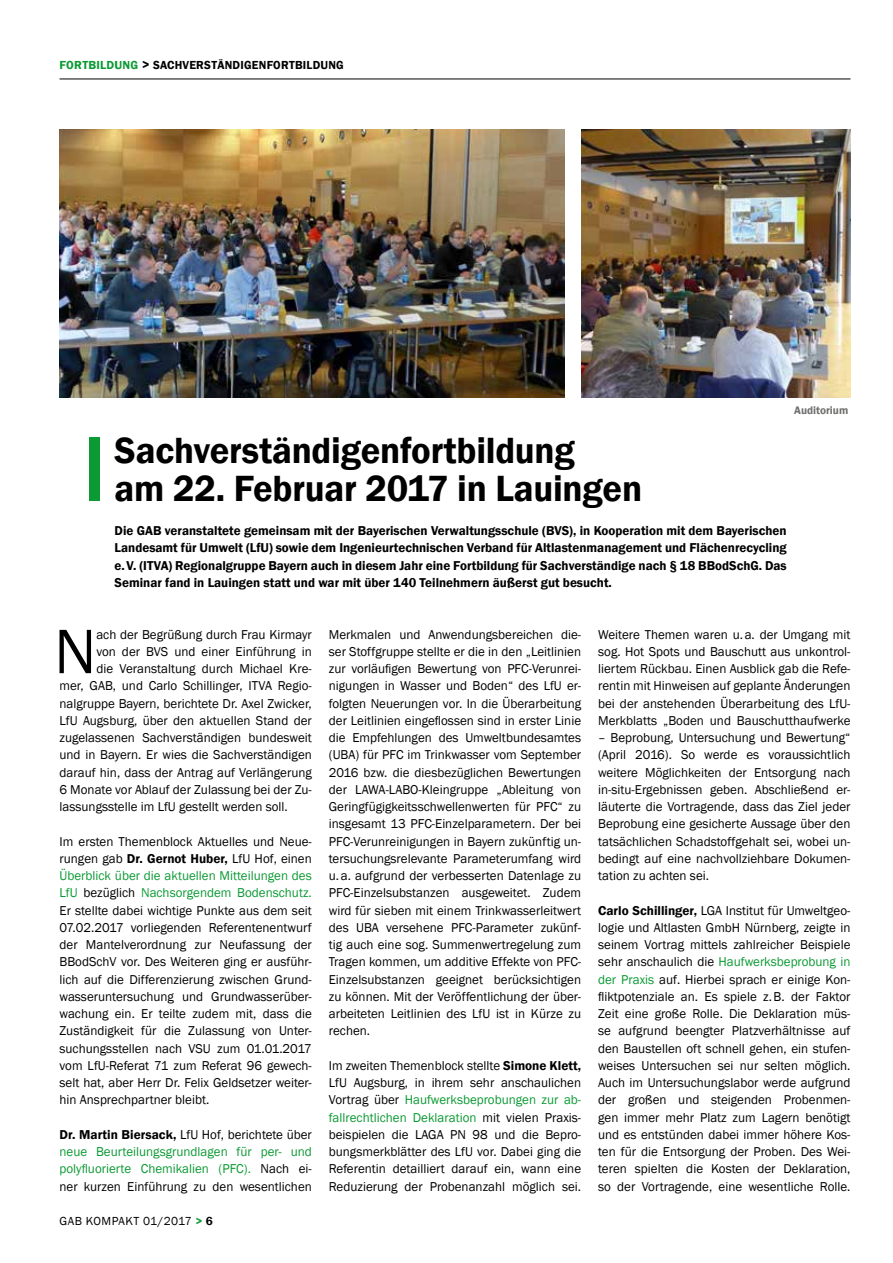
<style>
.page{position:relative;width:893px;height:1263px;background:#fff}
.page>*{position:absolute;margin:0;border:0;box-sizing:border-box;transform-origin:0 0}
.t1{font:64.95px "Franklin Gothic";color:#000}
.t2{font:600 37.5px/37.5px "Franklin Gothic";letter-spacing:-.005em;color:#000}
.t3{font:13.2px/17.2px "Franklin Gothic";color:#000;text-align:justify}
.t4{font:600 13.2px/17.2px "Franklin Gothic";color:#000;text-align:justify}
.t5{font:13.2px/17.2px "Franklin Gothic";color:#0b9a33;text-align:justify}
.t6{font:600 12px "Franklin Gothic";color:#000}
.t7{font:12px "Franklin Gothic";letter-spacing:.02em;color:#000}
.t8{font:600 12px "Franklin Gothic";color:#0b9a33}
.t9{font:600 11.25px "Franklin Gothic";color:#6f6f6e}
.s1{font-size:13.5px}
.s2{font-weight:600}
.s3{color:#0b9a33}
.s4{font-weight:600;color:#000}
.s5{color:#000}
.s6{font-weight:600;color:#0b9a33}
</style>
<div class="page">
<hr style="left:60px;top:79px;width:790px;height:1px;background:#000">
<div style="left:89px;top:437px;width:11px;height:64px;background:#0b9a33"></div>
<img style="left:60px;top:129px;width:504px;height:268px">
<img style="left:581px;top:129px;width:269px;height:268px">
<p class="t8" style="left:60px;top:58px;width:15px">Fortbildung</p>
<p class="t6" style="left:142px;top:58px;width:27px"><span class="s1">&gt;</span> Sach</p>
<p class="t6" style="left:183px;top:58px;width:15px">verst</p>
<p class="t6" style="left:217px;top:58px;width:16px">ändigenfortbildung</p>
<h2 class="t2" style="left:115px;top:432px;width:529px">Sachverständigenfortbildung<br>am 22. Februar 2017 in Lauingen</h2>
<p class="t9" style="left:794px;top:404px;width:56px">Auditorium</p>
<p class="t4" style="left:115px;top:522px;width:674px">Die GAB veranstaltete gemeinsam mit der Bayerischen Verwaltungsschule (BVS), in Kooperation mit dem Bayerischen Landesamt für Umwelt (LfU) sowie dem Ingenieurtechnischen Verband für Altlastenmanagement und Flächenrecycling e. V. (ITVA) Regionalgruppe Bayern auch in diesem Jahr eine Fortbildung für Sachverständige nach § 18 BBodSchG. Das Seminar fand in Lauingen statt und war mit über 140 Teilnehmern äußerst gut besucht.</p>
<h1 class="t1" style="left:54px;top:611px;width:44px">N</h1>
<p class="t3" style="left:96px;top:626px;width:217px">ach der Begrüßung durch Frau Kirmayr</p>
<p class="t3" style="left:96px;top:643px;width:217px">von der BVS und einer Einführung in</p>
<p class="t3" style="left:96px;top:660px;width:217px">die Veranstaltung durch M ichael Kre-</p>
<p class="t3" style="left:60px;top:678px;width:254px">mer, GAB, und Carlo Schillinger, ITVA Regio-</p>
<p class="t3" style="left:60px;top:695px;width:254px">nalgruppe Bayern, berichtete Dr. Axel Zwicker,</p>
<p class="t3" style="left:60px;top:712px;width:254px">LfU Augsburg, über den aktuellen Stand der</p>
<p class="t3" style="left:60px;top:729px;width:254px">zugelassenen Sachverständigen bundesweit</p>
<p class="t3" style="left:60px;top:747px;width:254px">und in Bayern. Er wies die Sachverständigen</p>
<p class="t3" style="left:60px;top:764px;width:254px">darauf hin, dass der Antrag auf Verlängerung</p>
<p class="t3" style="left:60px;top:781px;width:254px">6 Monate vor Ablauf der Zulassung bei der Zu-</p>
<p class="t3" style="left:60px;top:798px;width:230px">lassungsstelle im LfU gestellt werden soll.</p>
<p class="t3" style="left:60px;top:833px;width:254px">Im ersten Themenblock Aktuelles und Neue&shy;rungen gab <span class="s2">Dr. Gernot Huber,</span> LfU Hof, einen <span class="s3">Überblick über die aktuellen M itteilungen des LfU</span> bezüglich <span class="s3">Nachsorgendem Bodenschutz.<br></span>Er stellte dabei wichtige Punkte aus dem seit 07.02.2017 vorliegenden Referentenentwurf der Mantelverordnung zur Neufassung der BBodSchV vor. Des Weiteren ging er ausführ&shy;lich auf die Differenzierung zwischen Grund&shy;wasseruntersuchung und Grundwasserüber&shy;wachung ein. Er teilte zudem mit, dass die Zuständigkeit für die Zulassung von Unter&shy;suchungsstellen nach VSU zum 01.01.2017 vom LfU-Referat 71 zum Referat 96 gewech&shy;selt hat, aber Herr Dr. Felix Geldsetzer weiter&shy;hin Ansprechpartner bleibt.</p>
<p class="t5" style="left:60px;top:1126px;width:254px"><span class="s4">Dr. Martin Biersack,</span> <span class="s5">LfU Hof, berichtete über </span>neue Beurteilungsgrundlagen für per- und polyfluorierte Chemikalien (PFC). <span class="s5">Nach ei&shy;ner kurzen Einführung zu den wesentlichen</span></p>
<p class="t7" style="left:60px;top:1213px;width:155px">GAB Kompakt 01/2017 <span class="s6">&gt;</span> <span class="s2">6</span></p>
<p class="t3" style="left:329px;top:626px;width:254px">Merkmalen und Anwendungsbereichen die&shy;ser Stoffgruppe stellte er die in den „Leitlinien zur vorläufigen Bewertung von PFC-Verunrei&shy;nigungen in Wasser und Boden“ des LfU er&shy;folgten Neuerungen vor. In die Überarbeitung der Leitlinien eingeflossen sind in erster Linie die Empfehlungen des Umweltbundesamtes (UBA) für PFC im Trinkwasser vom September 2016 bzw. die diesbezüglichen Bewertungen der LAWA-LABO-Kleingruppe „Ableitung von Geringfügigkeitsschwellenwerten für PFC“ zu insgesamt 13 PFC-Einzelparametern. Der bei PFC-Verunreinigungen in Bayern zukünftig un&shy;tersuchungsrelevante Parameterumfang wird u.a. aufgrund der verbesserten Datenlage zu PFC-Einzelsubstanzen ausgeweitet. Zudem wird für sieben mit einem Trinkwasserleitwert des UBA versehene PFC-Parameter zukünf&shy;tig auch eine sog. Summenwertregelung zum Tragen kommen, um additive Effekte von PFC-Einzelsubstanzen geeignet berücksichtigen zu können. M it der Veröffentlichung der über&shy;arbeiteten Leitlinien des LfU ist in Kürze zu rechen.</p>
<p class="t3" style="left:329px;top:1057px;width:254px">Im zweiten Themenblock stellte <span class="s2">Simone Klett, </span>LfU Augsburg, in ihrem sehr anschaulichen Vortrag über <span class="s3">Haufwerksbeprobungen zur ab&shy;fallrechtlichen Deklaration</span> mit vielen Praxis&shy;beispielen die LAGA PN 98 und die Bepro&shy;bungsmerkblätter des LfU vor. Dabei ging die Referentin detailliert darauf ein, wann eine Reduzierung der Probenanzahl möglich sei.</p>
<p class="t3" style="left:598px;top:626px;width:254px">Weitere Themen waren u.a. der Umgang mit sog. Hot Spots und Bauschutt aus unkontrol&shy;liertem Rückbau. Einen Ausblick gab die Refe&shy;rentin mit Hinweisen auf geplante Änderungen bei der anstehenden Überarbeitung des LfU-M erkblatts „Boden und Bauschutthaufwerke</p>
<p class="t3" style="left:598px;top:729px;width:254px">– Beprobung, Untersuchung und Bewertung“ (April 2016). So werde es voraussichtlich weitere Möglichkeiten der Entsorgung nach in-situ-Ergebnissen geben. Abschließend er&shy;läuterte die Vortragende, dass das Ziel jeder Beprobung eine gesicherte Aussage über den tatsächlichen Schadstoffgehalt sei, wobei un&shy;bedingt auf eine nachvollziehbare Dokumen&shy;tation zu achten sei.</p>
<p class="t3" style="left:598px;top:902px;width:254px"><span class="s2">Carlo Schillinger,</span> LGA Institut für Umweltgeo&shy;logie und Altlasten GmbH Nürnberg, zeigte in seinem Vortrag mittels zahlreicher Beispiele sehr anschaulich die <span class="s3">Haufwerksbeprobung in der Praxis</span> auf. Hierbei sprach er einige Kon&shy;fliktpotenziale an. Es spiele z.B. der Faktor Zeit eine große Rolle. Die Deklaration müs&shy;se aufgrund beengter Platzverhältnisse auf den Baustellen oft schnell gehen, ein stufen&shy;weises Untersuchen sei nur selten möglich.<br>Auch im Untersuchungslabor werde aufgrund der großen und steigenden Probenmen&shy;gen immer mehr Platz zum Lagern benötigt und es entstünden dabei immer höhere Kos&shy;ten für die Entsorgung der Proben. Des Wei&shy;teren spielten die Kosten der Deklaration, so der Vortragende, eine wesentliche Rolle.</p>
</div>
